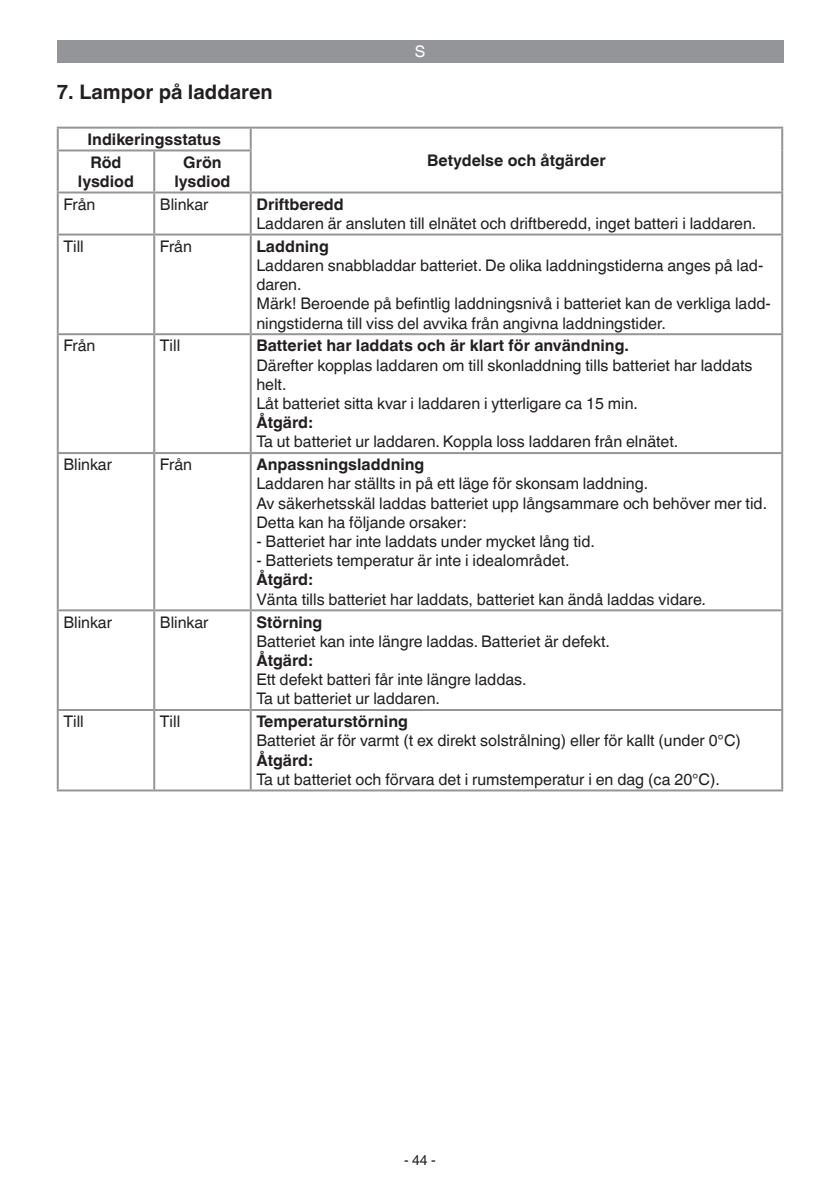
<style>
.page{position:relative;width:840px;height:1191px;background:#fff}
.page>*{position:absolute;margin:0;border:0;box-sizing:border-box;transform-origin:0 0}
.t1{font:700 20px "Helvetica World";color:#231f20}
.t2{font:16px/19.2px "Helvetica World";color:#231f20}
.t3{font:700 16px/22.8px "Helvetica World";color:#231f20}
.t4{font:16px "Helvetica World";color:#fff}
.t5{font:14px "Helvetica World";color:#231f20}
</style>
<div class="page">
<div style="left:57px;top:40px;width:725px;height:22px;background:#939598"></div>
<hr style="left:57px;top:127px;width:97px;height:2px;background:#939598">
<hr style="left:57px;top:129px;width:2px;height:20px;background:#939598">
<hr style="left:154px;top:127px;width:628px;height:2px;background:#939598">
<hr style="left:249px;top:129px;width:2px;height:20px;background:#939598">
<hr style="left:780px;top:129px;width:2px;height:21px;background:#939598">
<hr style="left:780px;top:150px;width:2px;height:41px;background:#939598">
<hr style="left:57px;top:149px;width:97px;height:2px;background:#939598">
<hr style="left:57px;top:151px;width:2px;height:40px;background:#939598">
<hr style="left:154px;top:149px;width:97px;height:2px;background:#939598">
<hr style="left:153px;top:151px;width:2px;height:40px;background:#939598">
<hr style="left:249px;top:151px;width:2px;height:40px;background:#939598">
<hr style="left:57px;top:191px;width:97px;height:2px;background:#939598">
<hr style="left:57px;top:193px;width:2px;height:40px;background:#939598">
<hr style="left:154px;top:191px;width:96px;height:2px;background:#939598">
<hr style="left:153px;top:193px;width:2px;height:40px;background:#939598">
<hr style="left:250px;top:191px;width:532px;height:2px;background:#939598">
<hr style="left:249px;top:193px;width:2px;height:40px;background:#939598">
<hr style="left:780px;top:193px;width:2px;height:40px;background:#939598">
<hr style="left:57px;top:233px;width:97px;height:2px;background:#939598">
<hr style="left:57px;top:235px;width:2px;height:98px;background:#939598">
<hr style="left:154px;top:233px;width:96px;height:2px;background:#939598">
<hr style="left:153px;top:235px;width:2px;height:98px;background:#939598">
<hr style="left:250px;top:233px;width:532px;height:2px;background:#939598">
<hr style="left:249px;top:235px;width:2px;height:98px;background:#939598">
<hr style="left:780px;top:235px;width:2px;height:98px;background:#939598">
<hr style="left:57px;top:333px;width:97px;height:2px;background:#939598">
<hr style="left:57px;top:335px;width:2px;height:117px;background:#939598">
<hr style="left:154px;top:333px;width:96px;height:2px;background:#939598">
<hr style="left:153px;top:335px;width:2px;height:117px;background:#939598">
<hr style="left:250px;top:333px;width:532px;height:2px;background:#939598">
<hr style="left:249px;top:335px;width:2px;height:117px;background:#939598">
<hr style="left:780px;top:335px;width:2px;height:117px;background:#939598">
<hr style="left:57px;top:452px;width:97px;height:2px;background:#939598">
<hr style="left:57px;top:454px;width:2px;height:155px;background:#939598">
<hr style="left:154px;top:452px;width:96px;height:2px;background:#939598">
<hr style="left:153px;top:454px;width:2px;height:155px;background:#939598">
<hr style="left:250px;top:452px;width:532px;height:2px;background:#939598">
<hr style="left:249px;top:454px;width:2px;height:155px;background:#939598">
<hr style="left:780px;top:454px;width:2px;height:155px;background:#939598">
<hr style="left:57px;top:609px;width:97px;height:2px;background:#939598">
<hr style="left:57px;top:611px;width:2px;height:98px;background:#939598">
<hr style="left:154px;top:609px;width:96px;height:2px;background:#939598">
<hr style="left:153px;top:611px;width:2px;height:98px;background:#939598">
<hr style="left:250px;top:609px;width:532px;height:2px;background:#939598">
<hr style="left:249px;top:611px;width:2px;height:98px;background:#939598">
<hr style="left:780px;top:611px;width:2px;height:98px;background:#939598">
<hr style="left:57px;top:709px;width:97px;height:2px;background:#939598">
<hr style="left:57px;top:711px;width:2px;height:78px;background:#939598">
<hr style="left:154px;top:709px;width:96px;height:2px;background:#939598">
<hr style="left:153px;top:711px;width:2px;height:78px;background:#939598">
<hr style="left:250px;top:709px;width:532px;height:2px;background:#939598">
<hr style="left:249px;top:711px;width:2px;height:78px;background:#939598">
<hr style="left:780px;top:711px;width:2px;height:78px;background:#939598">
<hr style="left:57px;top:789px;width:725px;height:2px;background:#939598">
<p class="t1" style="left:57px;top:76px;width:217px">7. Lampor på laddaren</p>
<p class="t3" style="left:87px;top:126px;width:135px">Indikeringsstatus<br>Röd</p>
<p class="t3" style="left:174px;top:151px;width:58px;line-height:19.2px;text-align:center">Grön lysdiod</p>
<p class="t3" style="left:78px;top:168px;width:58px">lysdiod</p>
<p class="t4" style="left:414px;top:38px;width:12px">S</p>
<p class="t3" style="left:427px;top:147px;width:180px">Betydelse och åtgärder</p>
<p class="t2" style="left:63px;top:193px;width:34px">Från</p>
<p class="t2" style="left:160px;top:193px;width:50px">Blinkar</p>
<p class="t3" style="left:256px;top:191px;width:89px">Driftberedd</p>
<p class="t2" style="left:256px;top:212px;width:501px">Laddaren är ansluten till elnätet och driftberedd, inget batteri i laddaren.</p>
<p class="t2" style="left:63px;top:235px;width:22px">Till</p>
<p class="t2" style="left:160px;top:235px;width:34px">Från</p>
<p class="t3" style="left:256px;top:233px;width:74px">Laddning</p>
<p class="t2" style="left:256px;top:254px;width:515px">Laddaren snabbladdar batteriet. De olika laddningstiderna anges på lad&shy;daren.<br>Märk! Beroende på befintlig laddningsnivå i batteriet kan de verkliga ladd&shy;ningstiderna till viss del avvika från angivna laddningstider.</p>
<p class="t2" style="left:63px;top:334px;width:34px">Från</p>
<p class="t2" style="left:160px;top:334px;width:22px">Till</p>
<p class="t3" style="left:256px;top:333px;width:374px">Batteriet har laddats och är klart för användning.</p>
<p class="t2" style="left:256px;top:354px;width:497px">Därefter kopplas laddaren om till skonladdning tills batteriet har laddats helt.<br>Låt batteriet sitta kvar i laddaren i ytterligare ca 15 min.</p>
<p class="t3" style="left:256px;top:409px;width:58px">Åtgärd:</p>
<p class="t2" style="left:256px;top:430px;width:423px">Ta ut batteriet ur laddaren. Koppla loss laddaren från elnätet.</p>
<p class="t2" style="left:63px;top:453px;width:50px">Blinkar</p>
<p class="t2" style="left:160px;top:453px;width:34px">Från</p>
<p class="t3" style="left:256px;top:451px;width:169px">Anpassningsladdning</p>
<p class="t2" style="left:256px;top:472px;width:512px">Laddaren har ställts in på ett läge för skonsam laddning.<br>Av säkerhetsskäl laddas batteriet upp långsammare och behöver mer tid.<br>Detta kan ha följande orsaker:</p>
<p class="t2" style="left:256px;top:530px;width:340px">- Batteriet har inte laddats under mycket lång tid.</p>
<p class="t2" style="left:256px;top:549px;width:314px">- Batteriets temperatur är inte i idealområdet.</p>
<p class="t3" style="left:256px;top:567px;width:58px">Åtgärd:</p>
<p class="t2" style="left:256px;top:588px;width:451px">Vänta tills batteriet har laddats, batteriet kan ändå laddas vidare.</p>
<p class="t2" style="left:63px;top:610px;width:50px">Blinkar</p>
<p class="t2" style="left:160px;top:610px;width:50px">Blinkar</p>
<p class="t3" style="left:256px;top:609px;width:68px">Störning</p>
<p class="t2" style="left:256px;top:630px;width:355px">Batteriet kan inte längre laddas. Batteriet är defekt.</p>
<p class="t3" style="left:256px;top:647px;width:58px">Åtgärd:</p>
<p class="t2" style="left:256px;top:668px;width:271px">Ett defekt batteri får inte längre laddas.<br>Ta ut batteriet ur laddaren.</p>
<p class="t2" style="left:63px;top:710px;width:22px">Till</p>
<p class="t2" style="left:160px;top:710px;width:22px">Till</p>
<p class="t3" style="left:256px;top:708px;width:153px">Temperaturstörning</p>
<p class="t2" style="left:256px;top:729px;width:485px">Batteriet är för varmt (t ex direkt solstrålning) eller för kallt (under 0°C)</p>
<p class="t3" style="left:256px;top:747px;width:58px">Åtgärd:</p>
<p class="t2" style="left:256px;top:768px;width:465px">Ta ut batteriet och förvara det i rumstemperatur i en dag (ca 20°C).</p>
<p class="t5" style="left:404px;top:1148px;width:33px">- 44 -</p>
</div>
